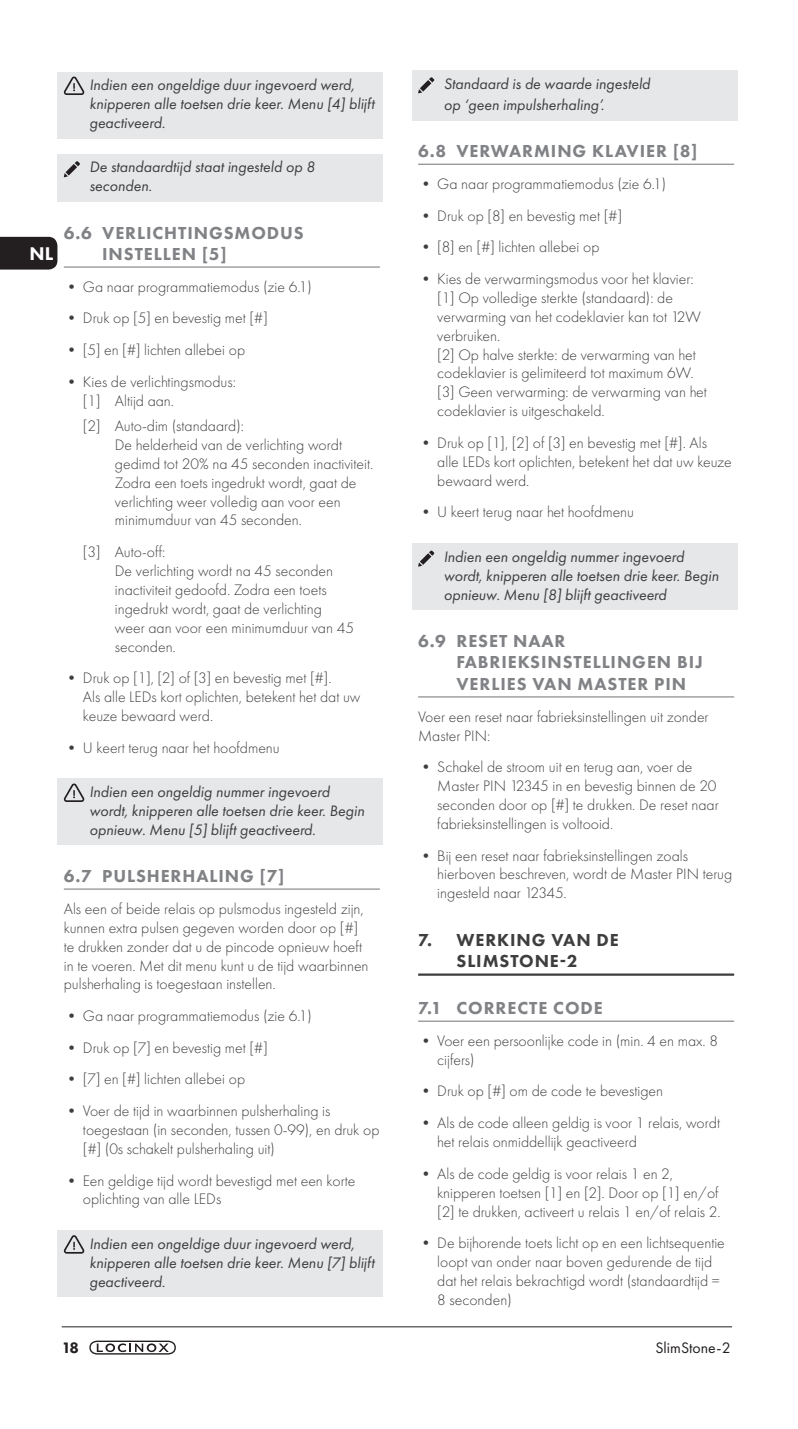
<style>
.page{position:relative;width:798px;height:1429px;background:#fff}
.page>*{position:absolute;margin:0;border:0;box-sizing:border-box;transform-origin:0 0}
.t1{font:800 19.12px "Futura PT";color:#fff}
.t2{font:800 18px/21.6px "Futura PT";letter-spacing:.05em;color:#808285}
.t3{font:800 18px/21.6px "Futura PT";letter-spacing:.05em;color:#3e3e3f;text-align:center}
.Body{font:300 15.75px/18.9px "Futura PT";color:#3e3e3f}
.Opmerking{font:italic 15.75px/18.9px "Futura PT";color:#3e3e3f}
.Body_bullets{font:300 15.75px/18.9px "Futura PT";color:#3e3e3f}
.t4{font:15.75px "Futura PT";color:#231f20}
.t5{font:800 15.75px "Futura PT";color:#231f20}
</style>
<div class="page">
<hr style="left:62px;top:1326px;width:669px;height:1px;background:#231f20">
<svg style="left:89px;top:1340px;width:87px;height:14px"></svg>
<div style="left:0;top:237px;width:57px;height:33px;background:#231f20"></div>
<div style="left:57px;top:72px;width:326px;height:66px;background:#e6e7e9"></div>
<div style="left:57px;top:154px;width:326px;height:47px;background:#e6e7e9"></div>
<hr style="left:64px;top:266px;width:315px;height:2px;background:#808285">
<div style="left:57px;top:779px;width:326px;height:66px;background:#e6e7e9"></div>
<hr style="left:64px;top:888px;width:315px;height:1px;background:#808285">
<div style="left:57px;top:1230px;width:326px;height:66px;background:#e6e7e9"></div>
<svg style="left:63px;top:77px;width:22px;height:18px"></svg>
<svg style="left:64px;top:161px;width:16px;height:16px"></svg>
<svg style="left:63px;top:783px;width:22px;height:19px"></svg>
<svg style="left:63px;top:1235px;width:22px;height:18px"></svg>
<div style="left:411px;top:70px;width:326px;height:51px;background:#e6e7e9"></div>
<hr style="left:418px;top:164px;width:315px;height:1px;background:#808285">
<div style="left:411px;top:543px;width:326px;height:67px;background:#e6e7e9"></div>
<hr style="left:418px;top:696px;width:315px;height:1px;background:#808285">
<hr style="left:418px;top:973px;width:315px;height:3px;background:#3e3e3f">
<hr style="left:418px;top:1020px;width:315px;height:2px;background:#808285">
<svg style="left:418px;top:77px;width:16px;height:16px"></svg>
<svg style="left:418px;top:550px;width:16px;height:16px"></svg>
<p class="t1" style="left:30px;top:242px;width:25px">NL</p>
<p class="Opmerking" style="left:89px;top:75px;width:286px">Indien een ongeldige duur ingevoerd werd, knipperen alle toetsen drie keer. Menu [4] blijft geactiveerd.</p>
<p class="Opmerking" style="left:89px;top:158px;width:227px">De standaardtijd staat ingesteld op 8 seconden.</p>
<p class="t2" style="left:102px;top:221px;width:203px;text-indent:-38px">6.6 VERLICHTINGSMODUS<br>INSTELLEN [5]</p>
<p class="Body" style="left:64px;top:277px;width:249px">• Ga naar programmatiemodus (zie 6.1)</p>
<p class="Body" style="left:64px;top:309px;width:205px">• Druk op [5] en bevestig met [#]</p>
<p class="Body" style="left:64px;top:340px;width:183px">• [5] en [#] lichten allebei op</p>
<p class="Body" style="left:83px;top:372px;width:154px;text-indent:-19px">• Kies de verlichtingsmodus: [1] Altijd aan.</p>
<p class="Body_bullets" style="left:83px;top:416px;width:162px">[2] Auto-dim (standaard):</p>
<p class="Body_bullets" style="left:115px;top:435px;width:260px">De helderheid van de verlichting wordt gedimd tot 20% na 45 seconden inactiviteit.<br>Zodra een toets ingedrukt wordt, gaat de verlichting weer volledig aan voor een minimumduur van 45 seconden.</p>
<p class="Body_bullets" style="left:83px;top:542px;width:84px">[3] Auto-off:</p>
<p class="Body_bullets" style="left:115px;top:561px;width:240px">De verlichting wordt na 45 seconden inactiviteit gedoofd. Zodra een toets ingedrukt wordt, gaat de verlichting weer aan voor een minimumduur van 45 seconden.</p>
<p class="Body" style="left:83px;top:669px;width:279px;text-indent:-19px">• Druk op [1], [2] of [3] en bevestig met [#].<br>Als alle LEDs kort oplichten, betekent het dat uw keuze bewaard werd.</p>
<p class="Body" style="left:64px;top:738px;width:217px">• U keert terug naar het hoofdmenu</p>
<p class="Opmerking" style="left:89px;top:782px;width:276px">Indien een ongeldig nummer ingevoerd wordt, knipperen alle toetsen drie keer. Begin opnieuw. Menu [5] blijft geactiveerd.</p>
<p class="t2" style="left:64px;top:865px;width:222px">6.7 PULSHERHALING [7]</p>
<p class="Body" style="left:64px;top:899px;width:306px">Als een of beide relais op pulsmodus ingesteld zijn, kunnen extra pulsen gegeven worden door op [#] te drukken zonder dat u de pincode opnieuw hoeft in te voeren. Met dit menu kunt u de tijd waarbinnen pulsherhaling is toegestaan instellen.</p>
<p class="Body" style="left:64px;top:1006px;width:249px">• Ga naar programmatiemodus (zie 6.1)</p>
<p class="Body" style="left:64px;top:1038px;width:205px">• Druk op [7] en bevestig met [#]</p>
<p class="Body" style="left:64px;top:1070px;width:183px">• [7] en [#] lichten allebei op</p>
<p class="Body" style="left:83px;top:1101px;width:298px;text-indent:-19px">• Voer de tijd in waarbinnen pulsherhaling is toegestaan (in seconden, tussen 0-99), en druk op [#] (0s schakelt pulsherhaling uit)</p>
<p class="Body" style="left:83px;top:1171px;width:274px;text-indent:-19px">• Een geldige tijd wordt bevestigd met een korte oplichting van alle LEDs</p>
<p class="Opmerking" style="left:89px;top:1234px;width:286px">Indien een ongeldige duur ingevoerd werd, knipperen alle toetsen drie keer. Menu [7] blijft geactiveerd.</p>
<p class="Opmerking" style="left:443px;top:72px;width:208px;line-height:21.6px">Standaard is de waarde ingesteld op ‘geen impulsherhaling’.</p>
<p class="t2" style="left:418px;top:140px;width:281px">6.8 VERWARMING KLAVIER [8]</p>
<p class="Body" style="left:418px;top:174px;width:249px">• Ga naar programmatiemodus (zie 6.1)</p>
<p class="Body" style="left:418px;top:206px;width:205px">• Druk op [8] en bevestig met [#]</p>
<p class="Body" style="left:418px;top:238px;width:183px">• [8] en [#] lichten allebei op</p>
<p class="Body" style="left:437px;top:269px;width:271px;text-indent:-19px">• Kies de verwarmingsmodus voor het klavier: [1] Op volledige sterkte (standaard): de verwarming van het codeklavier kan tot 12W verbruiken.<br>[2] Op halve sterkte: de verwarming van het codeklavier is gelimiteerd tot maximum 6W. [3] Geen verwarming: de verwarming van het codeklavier is uitgeschakeld.</p>
<p class="Body" style="left:437px;top:433px;width:296px;text-indent:-19px">• Druk op [1], [2] of [3] en bevestig met [#]. Als alle LEDs kort oplichten, betekent het dat uw keuze bewaard werd.</p>
<p class="Body" style="left:418px;top:503px;width:217px">• U keert terug naar het hoofdmenu</p>
<p class="Opmerking" style="left:443px;top:547px;width:276px">Indien een ongeldig nummer ingevoerd wordt, knipperen alle toetsen drie keer. Begin opnieuw. Menu [8] blijft geactiveerd</p>
<p class="t2" style="left:456px;top:630px;width:248px;text-indent:-38px">6.9 RESET NAAR<br>FABRIEKSINSTELLINGEN BIJ<br>VERLIES VAN MASTER PIN</p>
<p class="Body" style="left:418px;top:707px;width:292px">Voer een reset naar fabrieksinstellingen uit zonder<br>Master PIN:</p>
<p class="Body" style="left:437px;top:757px;width:283px;text-indent:-19px">• Schakel de stroom uit en terug aan, voer de Master PIN 12345 in en bevestig binnen de 20 seconden door op [#] te drukken. De reset naar fabrieksinstellingen is voltooid.</p>
<p class="Body" style="left:437px;top:846px;width:296px;text-indent:-19px">• Bij een reset naar fabrieksinstellingen zoals hierboven beschreven, wordt de Master PIN terug ingesteld naar 12345.</p>
<p class="t3" style="left:418px;top:928px;width:202px">7. WERKING VAN DE<br>SLIMSTONE-2</p>
<p class="t2" style="left:418px;top:997px;width:186px">7.1 CORRECTE CODE</p>
<p class="Body" style="left:437px;top:1031px;width:282px;text-indent:-19px">• Voer een persoonlijke code in (min. 4 en max. 8 cijfers)</p>
<p class="Body" style="left:418px;top:1082px;width:246px">• Druk op [#] om de code te bevestigen</p>
<p class="Body" style="left:437px;top:1113px;width:284px;text-indent:-19px">• Als de code alleen geldig is voor 1 relais, wordt het relais onmiddellijk geactiveerd</p>
<p class="Body" style="left:437px;top:1164px;width:285px;text-indent:-19px">• Als de code geldig is voor relais 1 en 2, knipperen toetsen [1] en [2]. Door op [1] en/of [2] te drukken, activeert u relais 1 en/of relais 2.</p>
<p class="Body" style="left:437px;top:1233px;width:289px;text-indent:-19px">• De bijhorende toets licht op en een lichtsequentie loopt van onder naar boven gedurende de tijd dat het relais bekrachtigd wordt (standaardtijd = 8 seconden)</p>
<p class="t5" style="left:62px;top:1337px;width:19px">18</p>
<p class="t4" style="left:655px;top:1338px;width:77px">SlimStone-2</p>
</div>
